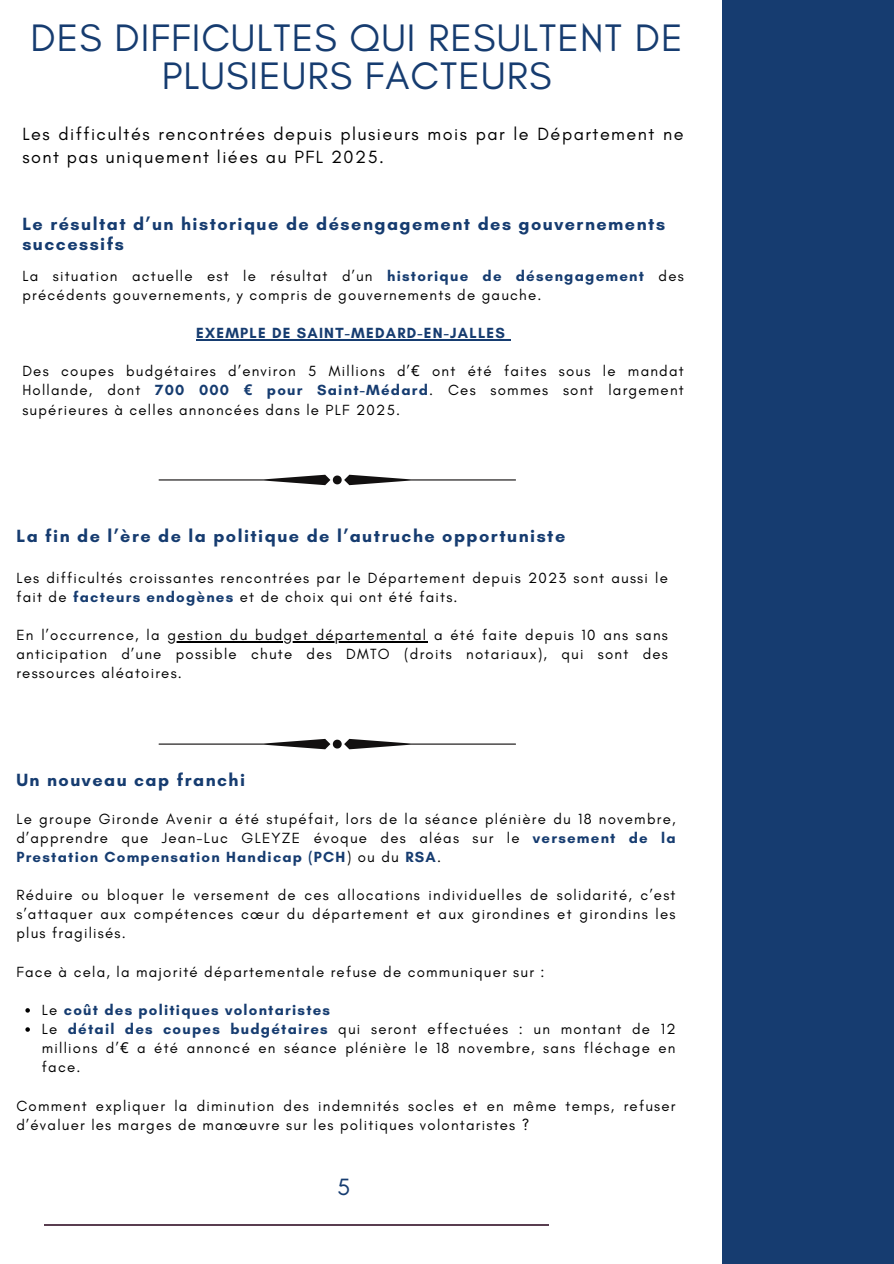
<style>
.page{position:relative;width:894px;height:1264px;background:#fff}
.page>*{position:absolute;margin:0;border:0;box-sizing:border-box;transform-origin:0 0}
.t1{font:39px/38.2px "Glacial Indifference";letter-spacing:.03em;color:#163c70;text-align:center}
.t2{font:24px "Glacial Indifference";color:#163c70}
.t3{font:700 18px/20.2px "Glacial Indifference";letter-spacing:.08em;color:#163c70}
.t4{font:18px/22.5px "Glacial Indifference";letter-spacing:.08em;color:#000}
.t5{font:15px/19.2px "Glacial Indifference";letter-spacing:.08em;color:#000;text-align:justify}
.t6{font:700 15px "Glacial Indifference";letter-spacing:.08em;color:#163c70}
.s1{font-weight:700;color:#163c70}
.s2{font-family:"Noto Sans"}
.s3{font-family:"Noto Sans";font-weight:700;color:#163c70}
.s4{font-weight:400;color:#000}
</style>
<div class="page">
<hr style="left:44px;top:1224px;width:504px;height:1px;background:#593e50">
<div style="left:721px;top:0;width:172px;height:1263px;background:#163c70"></div>
<hr style="left:167px;top:641px;width:260px;height:1px;background:#000">
<hr style="left:196px;top:339px;width:310px;height:1px;background:#163c70">
<svg style="left:25px;top:1008px;width:5px;height:4px"></svg>
<svg style="left:25px;top:1027px;width:5px;height:4px"></svg>
<svg style="left:158px;top:475px;width:357px;height:10px"></svg>
<svg style="left:158px;top:739px;width:357px;height:10px"></svg>
<h1 class="t1" style="left:30px;top:18px;width:653px">DES DIFFICULTES QUI RESULTENT DE<br>PLUSIEURS FACTEURS</h1>
<p class="t4" style="left:22px;top:123px;width:662px">Les difficultés rencontrées depuis plusieurs mois par le Département ne sont pas uniquement liées au PFL 2025.</p>
<p class="t3" style="left:22px;top:213px;width:644px">Le résultat d’un historique de désengagement des gouvernements successifs</p>
<p class="t5" style="left:22px;top:266px;width:662px">La situation actuelle est le résultat d’un <span class="s1">historique de désengagement</span> des précédents gouvernements, y compris de gouvernements de gauche.</p>
<p class="t6" style="left:196px;top:324px;width:310px">EXEMPLE DE SAINT-MEDARD-EN-JALLES</p>
<p class="t5" style="left:22px;top:361px;width:662px">Des coupes budgétaires d’environ 5 Millions d’<span class="s2">€</span> ont été faites sous le mandat Hollande, dont <span class="s1">700 000</span> <span class="s3">€</span> <span class="s1">pour Saint-Médard</span>. Ces sommes sont largement supérieures à celles annoncées dans le PLF 2025.</p>
<h4 class="t3" style="left:16px;top:525px;width:550px">La fin de l’ère de la politique de l’autruche opportuniste</h4>
<h3 class="t5" style="left:16px;top:567px;width:652px">Les difficultés croissantes rencontrées par le Département depuis 2023 sont aussi le fait de <span class="s1">facteurs endogènes</span> et de choix qui ont été faits.</h3>
<p class="t5" style="left:16px;top:625px;width:145px">En l’occurrence, la</p>
<h5 class="t5" style="left:16px;top:625px;width:653px;text-indent:151px">gestion du budget départemental a été faite depuis 10 ans sans anticipation d’une possible chute des DMTO (droits notariaux), qui sont des ressources aléatoires.</h5>
<p class="t3" style="left:16px;top:769px;width:230px">Un nouveau cap franchi</p>
<p class="t5" style="left:16px;top:808px;width:660px">Le groupe Gironde Avenir a été stupéfait, lors de la séance plénière du 18 novembre, d’apprendre que Jean-Luc GLEYZE évoque des aléas sur le <span class="s1">versement de la Prestation Compensation Handicap (PCH</span>) ou du <span class="s1">RSA</span>.</p>
<h3 class="t5" style="left:16px;top:885px;width:660px">Réduire ou bloquer le versement de ces allocations individuelles de solidarité, c’est s’attaquer aux compétences cœur du département et aux girondines et girondins les plus fragilisés.</h3>
<p class="t5" style="left:16px;top:961px;width:529px">Face à cela, la majorité départementale refuse de communiquer sur :</p>
<p class="t6" style="left:42px;top:1000px;width:290px"><span class="s4">Le</span> coût des politiques volontaristes</p>
<p class="t5" style="left:42px;top:1019px;width:635px">Le <span class="s1">détail des coupes budgétaires</span> qui seront effectuées : un montant de 12 millions d’<span class="s2">€</span> a été annoncé en séance plénière le 18 novembre, sans fléchage en face.</p>
<p class="t5" style="left:16px;top:1095px;width:660px">Comment expliquer la diminution des indemnités socles et en même temps, refuser d’évaluer les marges de manœuvre sur les politiques volontaristes ?</p>
<h2 class="t2" style="left:337px;top:1172px;width:15px">5</h2>
</div>
